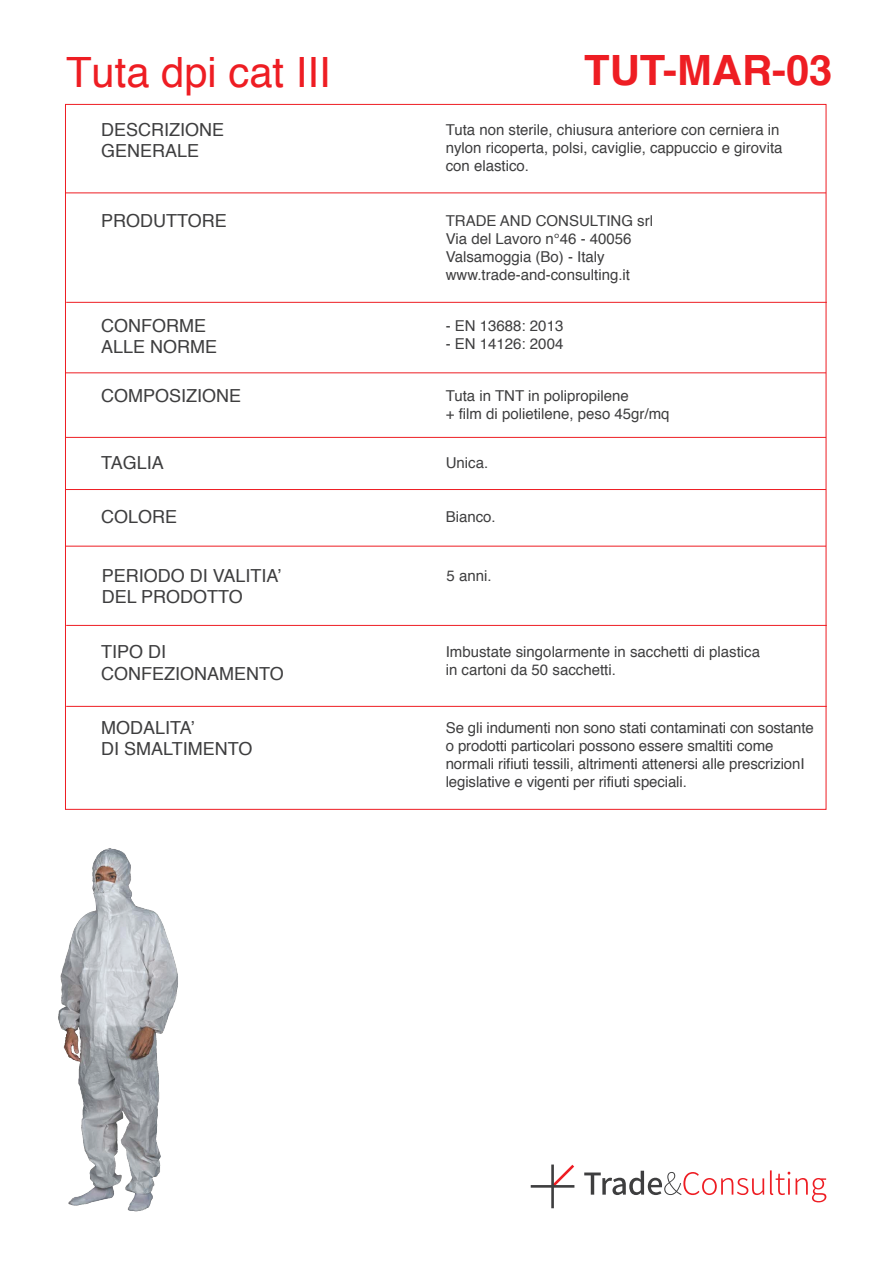
<style>
.page{position:relative;width:893px;height:1263px;background:#fff}
.page>*{position:absolute;margin:0;border:0;box-sizing:border-box;transform-origin:0 0}
.t1{font:41.7px "Helvetica";color:#ee1d23}
.t2{font:700 41.7px "Helvetica";color:#ee1d23}
.t3{font:18px/21.6px "Helvetica";color:#3e3e3f}
.t4{font:15px/18px "Helvetica";color:#3e3e3f}
</style>
<div class="page">
<hr style="left:65px;top:193px;width:761px;height:1px;background:#ee1d23">
<hr style="left:66px;top:302px;width:761px;height:1px;background:#ee1d23">
<hr style="left:65px;top:372px;width:761px;height:1px;background:#ee1d23">
<hr style="left:65px;top:437px;width:761px;height:1px;background:#ee1d23">
<hr style="left:65px;top:489px;width:761px;height:1px;background:#ee1d23">
<hr style="left:65px;top:546px;width:761px;height:1px;background:#ee1d23">
<hr style="left:66px;top:706px;width:761px;height:1px;background:#ee1d23">
<svg style="left:554px;top:1164px;width:21px;height:24px"></svg>
<hr style="left:551px;top:1164px;width:3px;height:44px;background:#3e3e3f">
<hr style="left:531px;top:1185px;width:43px;height:3px;background:#3e3e3f">
<svg style="left:584px;top:1171px;width:180px;height:24px"></svg>
<svg style="left:770px;top:1170px;width:20px;height:25px"></svg>
<svg style="left:796px;top:1178px;width:30px;height:24px"></svg>
<img style="left:58px;top:848px;width:120px;height:364px">
<hr style="left:66px;top:625px;width:761px;height:1px;background:#ee1d23">
<h1 class="t1" style="left:66px;top:40px;width:266px">Tuta dpi cat III</h1>
<p class="t3" style="left:101px;top:119px;width:125px">DESCRIZIONE<br>GENERALE</p>
<p class="t3" style="left:101px;top:210px;width:127px">PRODUTTORE</p>
<p class="t3" style="left:101px;top:315px;width:118px">CONFORME<br>ALLE NORME</p>
<p class="t3" style="left:101px;top:386px;width:142px">COMPOSIZIONE</p>
<p class="t3" style="left:101px;top:453px;width:64px">TAGLIA</p>
<p class="t3" style="left:101px;top:507px;width:78px">COLORE</p>
<h1 class="t2" style="left:584px;top:36px;width:250px">TUT-MAR-03</h1>
<p class="t4" style="left:446px;top:121px;width:338px">Tuta non sterile, chiusura anteriore con cerniera in nylon ricoperta, polsi, caviglie, cappuccio e girovita con elastico.</p>
<p class="t4" style="left:446px;top:212px;width:209px">TRADE AND CONSULTING srl<br>Via del Lavoro n°46 - 40056<br>Valsamoggia (Bo) - Italy www.trade-and-consulting.it</p>
<p class="t4" style="left:446px;top:317px;width:119px">- EN 13688: 2013</p>
<p class="t4" style="left:446px;top:335px;width:119px">- EN 14126: 2004</p>
<p class="t4" style="left:446px;top:387px;width:225px">Tuta in TNT in polipropilene<br>+ film di polietilene, peso 45gr/mq</p>
<p class="t4" style="left:446px;top:454px;width:44px">Unica.</p>
<p class="t4" style="left:446px;top:509px;width:52px">Bianco.</p>
<p class="t3" style="left:102px;top:565px;width:181px">PERIODO DI VALITIA’<br>DEL PRODOTTO</p>
<p class="t4" style="left:446px;top:567px;width:47px">5 anni.</p>
<p class="t3" style="left:101px;top:642px;width:184px">TIPO DI<br>CONFEZIONAMENTO</p>
<p class="t4" style="left:446px;top:643px;width:316px">Imbustate singolarmente in sacchetti di plastica in cartoni da 50 sacchetti.</p>
<p class="t3" style="left:101px;top:717px;width:153px">MODALITA’<br>DI SMALTIMENTO</p>
<p class="t4" style="left:446px;top:719px;width:370px">Se gli indumenti non sono stati contaminati con sostante o prodotti particolari possono essere smaltiti come normali rifiuti tessili, altrimenti attenersi alle prescrizionI legislative e vigenti per rifiuti speciali.</p>
</div>
